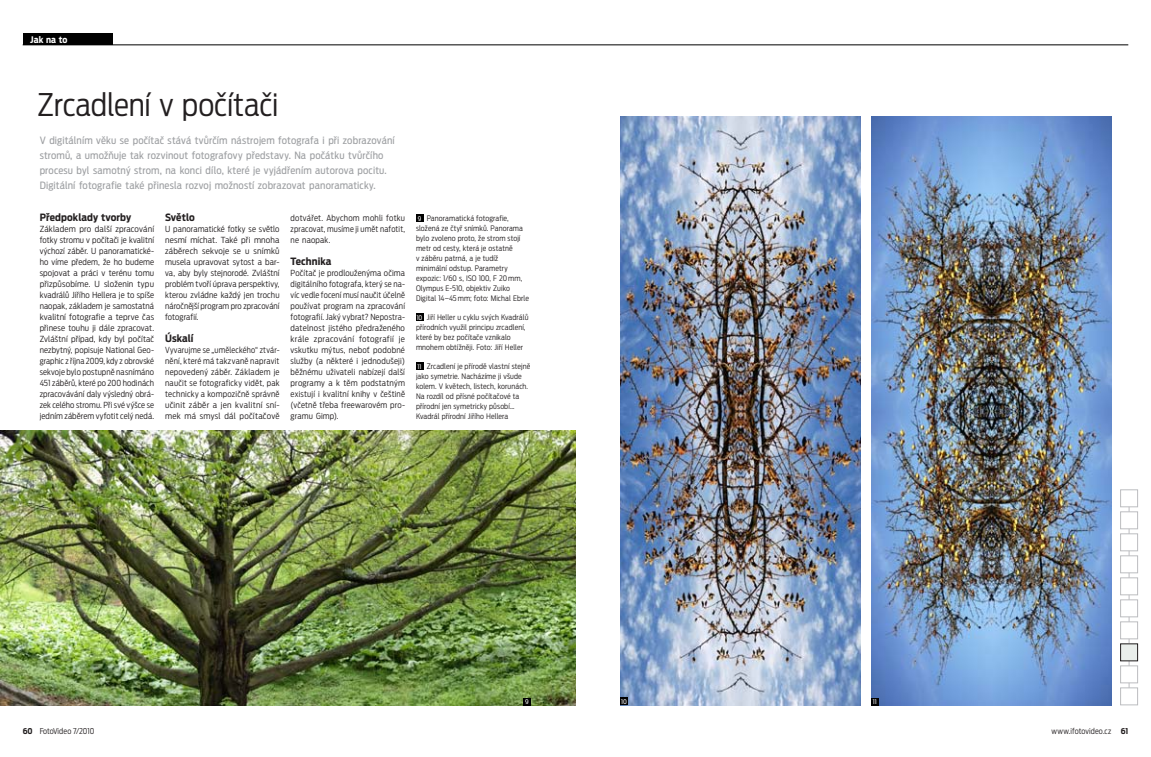
<style>
.page{position:relative;width:1151px;height:757px;background:#fff}
.page>*{position:absolute;margin:0;border:0;box-sizing:border-box;transform-origin:0 0}
.t1{font:300 condensed 31px "Antenna OT";letter-spacing:-.01em;color:#231f20}
.t2{font:condensed 10px/15px "Antenna OT";letter-spacing:.015em;color:#9d9fa2}
.t3{font:700 condensed 10px "Antenna OT";letter-spacing:.005em;color:#231f20}
.t4{font:700 condensed 9px "Antenna OT";letter-spacing:.005em;color:#fff}
.t5{font:300 condensed 8.3px/11px "Antenna OT";letter-spacing:.015em;color:#231f20;text-align:justify}
.t6{font:300 condensed 8.3px/11px "Antenna OT";letter-spacing:.015em;color:#231f20;text-align:justify;scale:1.07 1}
.t7{font:300 condensed 8px "Antenna OT";letter-spacing:.01em;color:#231f20}
.t8{font:300 condensed 8px "Antenna OT";letter-spacing:-.015em;color:#231f20}
.t9{font:300 condensed 7.5px/10px "Antenna OT";letter-spacing:.015em;color:#231f20}
.t10{font:condensed 6.3px "Antenna OT";color:#fff}
.s1{font-weight:400;font-size:6.3px;color:#fff}
.s2{font-weight:700}
</style>
<div class="page">
<svg style="left:13px;top:705px;width:18px;height:1px"></svg>
<img style="left:0;top:430px;width:575px;height:275px">
<hr style="left:1129px;top:496px;width:1px;height:202px;background:#bcbdc0">
<div style="left:1120px;top:644px;width:17px;height:17px;background:#e9eeeb"></div>
<div style="left:1120px;top:643px;width:18px;height:18px;border:1px solid #231f20"></div>
<div style="left:1120px;top:621px;width:18px;height:18px;background:#fff;border:1px solid #bcbdc0"></div>
<div style="left:1120px;top:599px;width:18px;height:18px;background:#fff;border:1px solid #bcbdc0"></div>
<div style="left:1120px;top:577px;width:18px;height:18px;background:#fff;border:1px solid #bcbdc0"></div>
<div style="left:1120px;top:555px;width:18px;height:18px;background:#fff;border:1px solid #bcbdc0"></div>
<div style="left:1120px;top:533px;width:18px;height:18px;background:#fff;border:1px solid #bcbdc0"></div>
<div style="left:1120px;top:511px;width:18px;height:18px;background:#fff;border:1px solid #bcbdc0"></div>
<div style="left:1120px;top:489px;width:18px;height:18px;background:#fff;border:1px solid #bcbdc0"></div>
<div style="left:1120px;top:687px;width:18px;height:18px;background:#fff;border:1px solid #bcbdc0"></div>
<div style="left:1120px;top:665px;width:18px;height:18px;background:#fff;border:1px solid #bcbdc0"></div>
<img style="left:620px;top:116px;width:240px;height:589px">
<img style="left:871px;top:116px;width:240px;height:589px">
<div style="left:23px;top:34px;width:89px;height:11px;background:#010101"></div>
<div style="left:416px;top:314px;width:7px;height:7px;background:#010101"></div>
<hr style="left:23px;top:45px;width:1105px;height:1px;background:#010101">
<div style="left:416px;top:215px;width:7px;height:7px;background:#010101"></div>
<div style="left:416px;top:362px;width:7px;height:7px;background:#010101"></div>
<div style="left:523px;top:698px;width:7px;height:7px;background:#010101"></div>
<div style="left:620px;top:698px;width:8px;height:7px;background:#010101"></div>
<div style="left:871px;top:698px;width:7px;height:7px;background:#010101"></div>
<p class="t4" style="left:30px;top:33px;width:39px">Jak na to</p>
<h1 class="t1" style="left:38px;top:85px;width:242px">Zrcadlení v počítači</h1>
<p class="t2" style="left:40px;top:133px;width:356px">V digitálním věku se počítač stává tvůrčím nástrojem fotografa i při zobrazování stromů, a umožňuje tak rozvinout fotografovy představy. Na počátku tvůrčího procesu byl samotný strom, na konci dílo, které je vyjádřením autorova pocitu.<br>Digitální fotografie také přinesla rozvoj možností zobrazovat panoramaticky.</p>
<p class="t5" style="left:291px;top:212px;width:116px">dotvářet. Abychom mohli fotku zpracovat, musíme ji umět nafotit, ne naopak.</p>
<p class="t3" style="left:291px;top:255px;width:42px">Technika</p>
<p class="t5" style="left:291px;top:267px;width:116px">Počítač je prodlouženýma očima digitálního fotografa, který se na&shy;víc vedle focení musí naučit účelně používat program na zpracování fotografií. Jaký vybrat? Nepostra&shy;datelnost jistého předraženého krále zpracování fotografií je vskutku mýtus, neboť podobné služby (a některé i jednodušeji) běžnému uživateli nabízejí další programy a k těm podstatným existují i kvalitní knihy v češtině (včetně třeba freewarovém pro&shy;gramu Gimp).</p>
<p class="t3" style="left:40px;top:211px;width:93px">Předpoklady tvorby</p>
<p class="t6" style="left:40px;top:223px;width:108px">Základem pro další zpracování fotky stromu v počítači je kvalitní výchozí záběr. U panoramatické&shy;ho víme předem, že ho budeme spojovat a práci v terénu tomu přizpůsobíme. U složenin typu kvadrálů Jiřího Hellera je to spíše naopak, základem je samostatná kvalitní fotografie a teprve čas přinese touhu ji dále zpracovat.<br>Zvláštní případ, kdy byl počítač nezbytný, popisuje National Geo&shy;graphic z října 2009, kdy z obrovské sekvoje bylo postupně nasnímáno 451 záběrů, které po 200 hodinách zpracovávání daly výsledný obrá&shy;zek celého stromu. Při své výšce se jedním záběrem vyfotit celý nedá.</p>
<p class="t3" style="left:165px;top:211px;width:31px">Světlo</p>
<p class="t5" style="left:165px;top:223px;width:116px">U panoramatické fotky se světlo nesmí míchat. Také při mnoha záběrech sekvoje se u snímků musela upravovat sytost a bar&shy;va, aby byly stejnorodé. Zvláštní problém tvoří úprava perspektivy, kterou zvládne každý jen trochu náročnější program pro zpracování fotografií.</p>
<p class="t3" style="left:165px;top:332px;width:30px">Úskalí</p>
<p class="t5" style="left:165px;top:344px;width:116px">Vyvarujme se „uměleckého“ ztvár&shy;nění, které má takzvaně napravit nepovedený záběr. Základem je naučit se fotograficky vidět, pak technicky a kompozičně správně učinit záběr a jen kvalitní sní&shy;mek má smysl dál počítačově</p>
<p class="t9" style="left:416px;top:213px;width:114px"><span class="s1">9</span> Panoramatická fotografie, složená ze čtyř snímků. Panorama bylo zvoleno proto, že strom stojí metr od cesty, která je ostatně<br>v záběru patrná, a je tudíž minimální odstup. Parametry expozic: 1/60 s, ISO 100, F 20mm,<br>Olympus E-510, objektiv Zuiko<br>Digital 14–45mm; foto: Michal Ebrle</p>
<p class="t9" style="left:416px;top:312px;width:114px"><span class="s1">10</span> Jiří Heller u cyklu svých Kvadrálů přírodních využil principu zrcadlení, které by bez počítače vznikalo mnohem obtížněji. Foto: Jiří Heller</p>
<p class="t9" style="left:416px;top:361px;width:116px"><span class="s1">11</span> Zrcadlení je přírodě vlastní stejně jako symetrie. Nacházíme ji všude kolem. V květech, listech, korunách.<br>Na rozdíl od přísné počítačové ta přírodní jen symetricky působí… Kvadrál přírodní Jiřího Hellera</p>
<p class="t10" style="left:525px;top:698px;width:5px">9</p>
<p class="t10" style="left:621px;top:698px;width:7px">10</p>
<p class="t10" style="left:873px;top:698px;width:6px">11</p>
<p class="t8" style="left:23px;top:725px;width:73px"><span class="s2">60</span> FotoVideo 7/2010</p>
<p class="t7" style="left:1051px;top:725px;width:78px">www.ifotovideo.cz <span class="s2">61</span></p>
</div>
